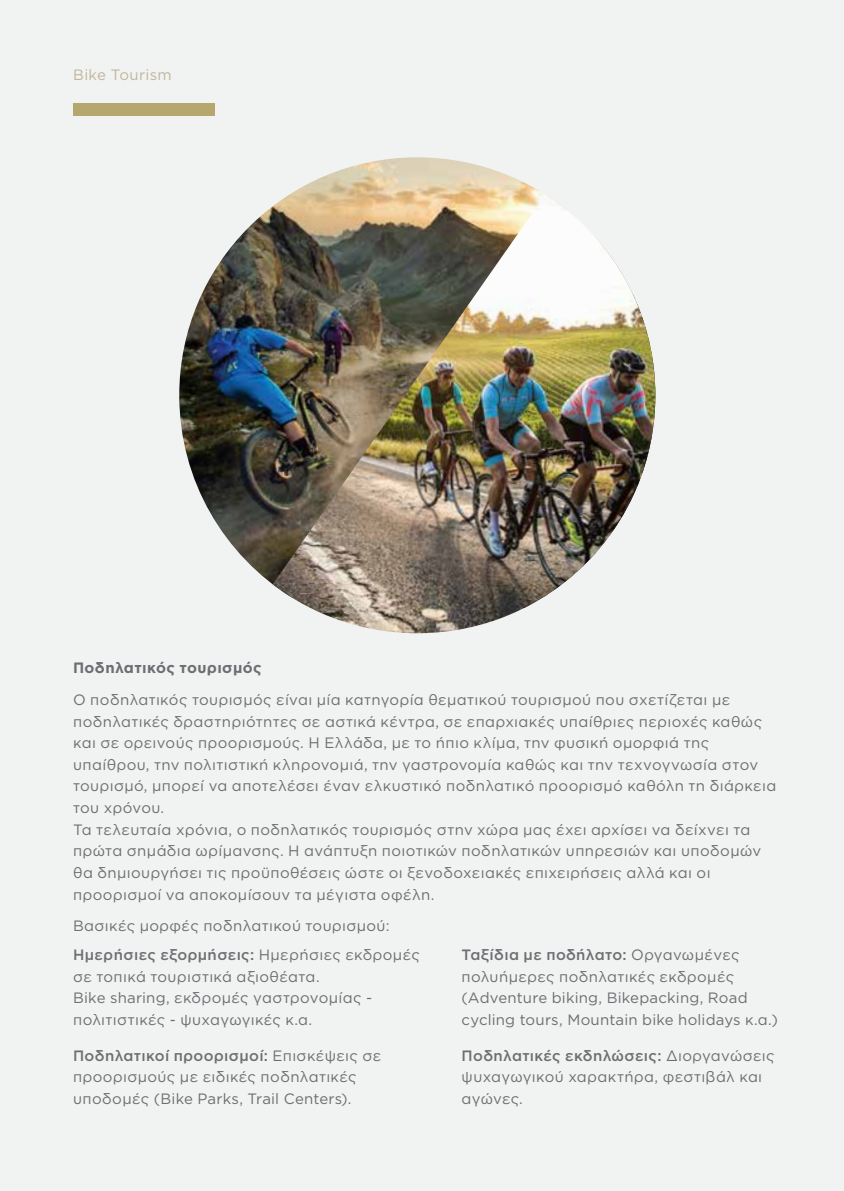
<style>
.page{position:relative;width:844px;height:1191px;background:#fff}
.page>*{position:absolute;margin:0;border:0;box-sizing:border-box;transform-origin:0 0}
.t1{font:15.05px/21.5px "Gotham Greek";letter-spacing:.025em;color:#6d6e71}
.t2{font:700 15.05px "Gotham Greek";letter-spacing:.025em;color:#6d6e71}
.t3{font:15.05px "Gotham Greek";letter-spacing:.02em;color:#c2b69c}
.s1{font-weight:500}
</style>
<div class="page">
<div style="left:0;top:0;width:843px;height:1191px;background:#f1f2f2"></div>
<img style="left:179px;top:157px;width:371px;height:427px">
<img style="left:272px;top:198px;width:383px;height:435px">
<div style="left:73px;top:103px;width:141px;height:13px;background:#b5a76d"></div>
<p class="t3" style="left:73px;top:66px;width:100px">Bike Tourism</p>
<p class="t2" style="left:73px;top:659px;width:190px">Ποδηλατικός τουρισμός</p>
<p class="t1" style="left:73px;top:688px;width:704px">Ο ποδηλατικός τουρισμός είναι μία κατηγορία θεματικού τουρισμού που σχετίζεται με ποδηλατικές δραστηριότητες σε αστικά κέντρα, σε επαρχιακές υπαίθριες περιοχές καθώς και σε ορεινούς προορισμούς. Η Ελλάδα, με το ήπιο κλίμα, την φυσική ομορφιά της υπαίθρου, την πολιτιστική κληρονομιά, την γαστρονομία καθώς και την τεχνογνωσία στον τουρισμό, μπορεί να αποτελέσει έναν ελκυστικό ποδηλατικό προορισμό καθόλη τη διάρκεια του χρόνου.<br>Τα τελευταία χρόνια, ο ποδηλατικός τουρισμός στην χώρα μας έχει αρχίσει να δείχνει τα πρώτα σημάδια ωρίμανσης. Η ανάπτυξη ποιοτικών ποδηλατικών υπηρεσιών και υποδομών θα δημιουργήσει τις προϋποθέσεις ώστε οι ξενοδοχειακές επιχειρήσεις αλλά και οι προορισμοί να αποκομίσουν τα μέγιστα οφέλη.</p>
<p class="t1" style="left:73px;top:911px;width:348px;line-height:29.1px">Βασικές μορφές ποδηλατικού τουρισμού:<br><span class="s1">Ημερήσιες εξορμήσεις:</span> Ημερήσιες εκδρομές</p>
<p class="t1" style="left:73px;top:965px;width:300px">σε τοπικά τουριστικά αξιοθέατα.<br>Bike sharing, εκδρομές γαστρονομίας - πολιτιστικές - ψυχαγωγικές κ.α.</p>
<p class="t1" style="left:73px;top:1044px;width:309px"><span class="s1">Ποδηλατικοί προορισμοί:</span> Επισκέψεις σε προορισμούς με ειδικές ποδηλατικές υποδομές (Bike Parks, Trail Centers).</p>
<p class="t1" style="left:461px;top:943px;width:318px"><span class="s1">Ταξίδια με ποδήλατο:</span> Οργανωμένες πολυήμερες ποδηλατικές εκδρομές (Adventure biking, Bikepacking, Road cycling tours, Mountain bike holidays κ.α.)</p>
<p class="t1" style="left:461px;top:1044px;width:314px"><span class="s1">Ποδηλατικές εκδηλώσεις:</span> Διοργανώσεις ψυχαγωγικού χαρακτήρα, φεστιβάλ και αγώνες.</p>
</div>
